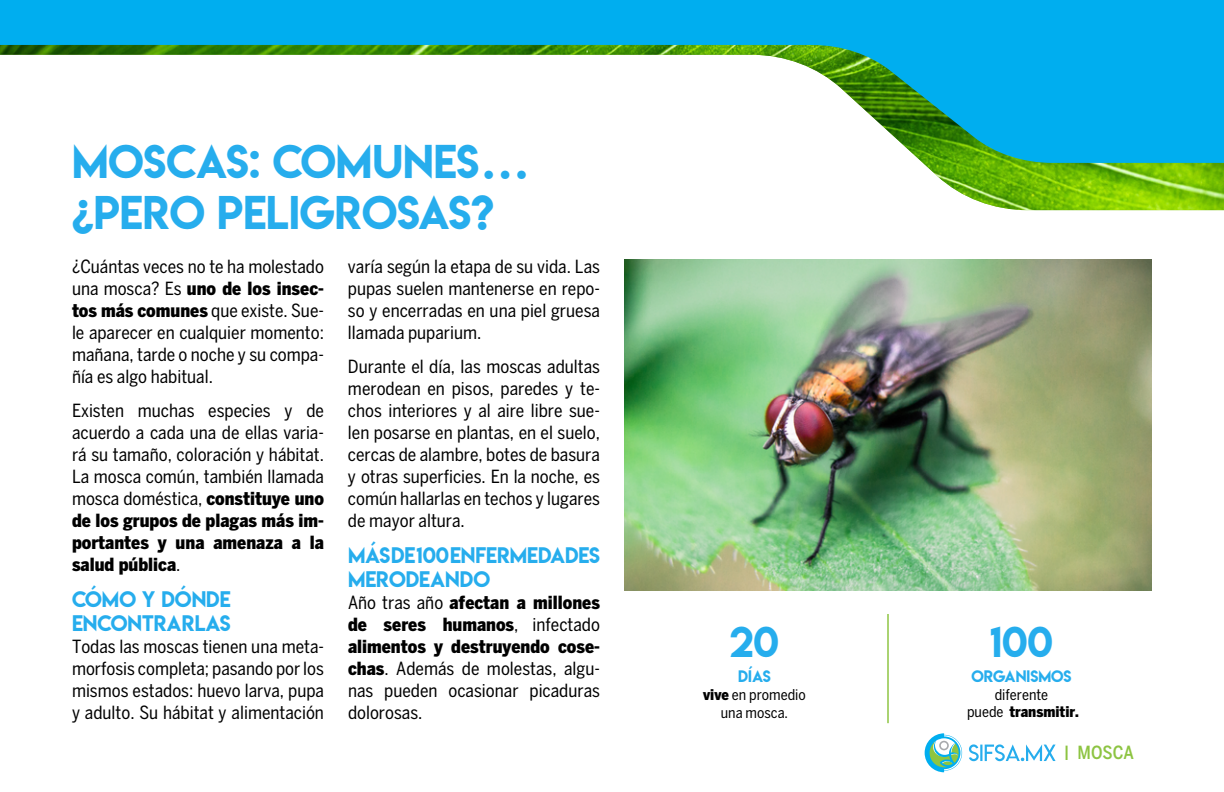
<style>
.page{position:relative;width:1224px;height:792px;background:#fff}
.page>*{position:absolute;margin:0;border:0;box-sizing:border-box;transform-origin:0 0}
.t1{font:42px/50.4px "Lemon Milk";color:#26aded}
.t2{font:38.4px "Lemon Milk";color:#26aded}
.t3{font:20px/24px "Lemon Milk";color:#26aded}
.t4{font:condensed 18px/22px "Benton Sans";color:#000;text-align:justify}
.t5{font:500 condensed 18px "Benton Sans";color:#8dc442}
.t6{font:condensed 14.8px/17.8px "Benton Sans";color:#000;text-align:center}
.t7{font:14.8px "Lemon Milk";color:#26aded}
.s1{font-weight:900}
</style>
<div class="page">
<img style="left:624px;top:260px;width:528px;height:331px">
<img style="left:923px;top:163px;width:301px;height:47px">
<svg style="left:0;top:0;width:1224px;height:163px"></svg>
<svg style="left:969px;top:744px;width:87px;height:17px"></svg>
<svg style="left:923px;top:733px;width:41px;height:40px"></svg>
<svg style="left:925px;top:733px;width:37px;height:39px"></svg>
<svg style="left:1066px;top:746px;width:2px;height:14px"></svg>
<hr style="left:887px;top:614px;width:2px;height:109px;background:#8dc442">
<h1 class="t1" style="left:72px;top:137px;width:460px">MOSCAS: COMUNES… ¿PERO PELIGROSAS?</h1>
<p class="t4" style="left:72px;top:255px;width:254px">¿Cuántas veces no te ha molestado una mosca? Es <span class="s1">uno de los insec&shy;tos más comunes</span> que existe. Sue&shy;le aparecer en cualquier momento: mañana, tarde o noche y su compa&shy;ñía es algo habitual.</p>
<p class="t4" style="left:72px;top:399px;width:254px">Existen muchas especies y de acuerdo a cada una de ellas varia&shy;rá su tamaño, coloración y hábitat.<br>La mosca común, también llamada mosca doméstica, <span class="s1">constituye uno de los grupos de plagas más im&shy;portantes y una amenaza a la salud pública</span>.</p>
<p class="t3" style="left:72px;top:587px;width:160px">CÓMO Y DÓNDE<br>ENCONTRARLAS</p>
<p class="t4" style="left:72px;top:635px;width:254px">Todas las moscas tienen una meta&shy;morfosis completa; pasando por los mismos estados: huevo larva, pupa y adulto. Su hábitat y alimentación</p>
<p class="t4" style="left:348px;top:255px;width:254px">varía según la etapa de su vida. Las pupas suelen mantenerse en repo&shy;so y encerradas en una piel gruesa llamada puparium.</p>
<p class="t4" style="left:348px;top:355px;width:254px">Durante el día, las moscas adultas merodean en pisos, paredes y te&shy;chos interiores y al aire libre sue&shy;len posarse en plantas, en el suelo, cercas de alambre, botes de basura y otras superficies. En la noche, es común hallarlas en techos y lugares de mayor altura.</p>
<p class="t3" style="left:348px;top:543px;width:254px">MÁS DE 100 ENFERMEDADES<br>MERODEANDO</p>
<p class="t4" style="left:348px;top:591px;width:254px">Año tras año <span class="s1">afectan a millones de seres humanos</span>, infectado <span class="s1">alimentos y destruyendo cose&shy;chas</span>. Además de molestas, algu&shy;nas pueden ocasionar picaduras dolorosas.</p>
<h2 class="t2" style="left:730px;top:614px;width:51px">20</h2>
<p class="t7" style="left:738px;top:666px;width:34px">DÍAS</p>
<p class="t6" style="left:703px;top:686px;width:104px"><span class="s1">vive</span> en promedio una mosca.</p>
<h2 class="t2" style="left:990px;top:614px;width:64px">100</h2>
<p class="t7" style="left:971px;top:665px;width:102px">ORGANISMOS</p>
<p class="t6" style="left:967px;top:685px;width:113px">diferente<br>puede <span class="s1">transmitir.</span></p>
<p class="t5" style="left:1078px;top:742px;width:58px">MOSCA</p>
</div>
